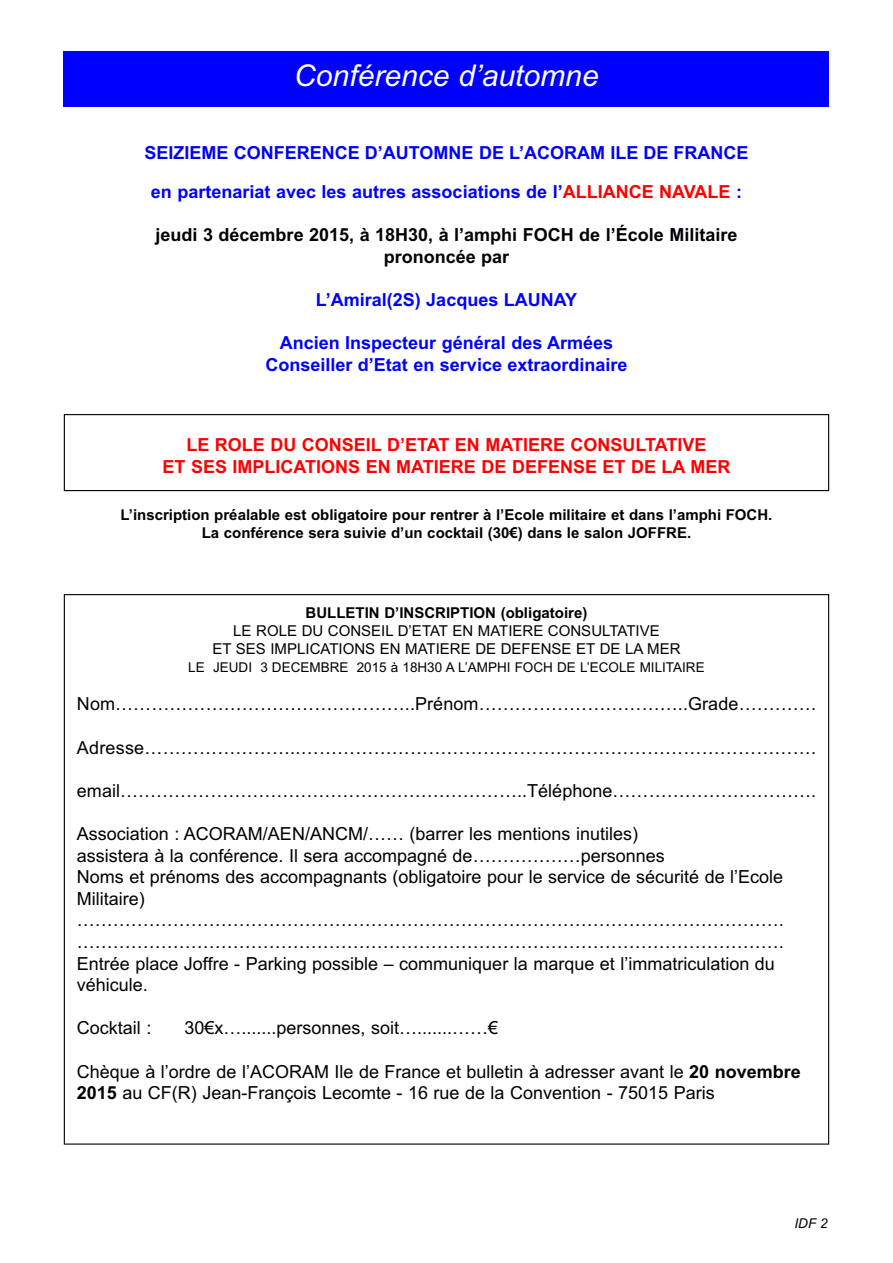
<style>
.page{position:relative;width:893px;height:1263px;background:#fff}
.page>*{position:absolute;margin:0;border:0;box-sizing:border-box;transform-origin:0 0}
.t1{font:italic 30px "Arial";color:#fff}
.t2{font:18px/21.6px "Arial";color:#000006}
.t3{font:700 18px/21.6px "Arial";color:#00f;text-align:center}
.t4{font:700 18px/21.6px "Arial";color:#f00;text-align:center}
.t5{font:700 18px/21.6px "Arial";color:#000006;text-align:center}
.t6{font:700 15px/18px "Arial";color:#000006;text-align:center}
.t7{font:15px/18px "Arial";color:#000006;text-align:center}
.t8{font:13.5px "Arial";color:#000006}
.t9{font:italic 13.5px "Arial";color:#000006}
.s1{color:#f00}
.s2{font-weight:700}
</style>
<div class="page">
<div style="left:64px;top:51px;width:765px;height:55px;background:#00f"></div>
<div style="left:64px;top:414px;width:765px;height:77px;border:1px solid #000006"></div>
<h1 class="t1" style="left:294px;top:59px;width:306px">Conférence d’automne</h1>
<p class="t3" style="left:144px;top:142px;width:606px">SEIZIEME CONFERENCE D’AUTOMNE DE L’ACORAM ILE DE FRANCE</p>
<p class="t3" style="left:151px;top:181px;width:593px">en partenariat avec les autres associations de l’<span class="s1">ALLIANCE NAVALE</span> :</p>
<p class="t5" style="left:156px;top:224px;width:583px">jeudi 3 décembre 2015, à 18H30, à l’amphi FOCH de l’École Militaire prononcée par</p>
<p class="t3" style="left:316px;top:289px;width:263px">L’Amiral(2S) Jacques LAUNAY</p>
<p class="t3" style="left:265px;top:332px;width:364px">Ancien Inspecteur général des Armées<br>Conseiller d’Etat en service extraordinaire</p>
<p class="t4" style="left:163px;top:434px;width:569px">LE ROLE DU CONSEIL D’ETAT EN MATIERE CONSULTATIVE<br>ET SES IMPLICATIONS EN MATIERE DE DEFENSE ET DE LA MER</p>
<p class="t6" style="left:121px;top:506px;width:653px">L’inscription préalable est obligatoire pour rentrer à l’Ecole militaire et dans l’amphi FOCH.<br>La conférence sera suivie d’un cocktail (30€) dans le salon JOFFRE.</p>
<p class="t6" style="left:306px;top:604px;width:283px">BULLETIN D’INSCRIPTION (obligatoire)</p>
<p class="t7" style="left:212px;top:622px;width:470px">LE ROLE DU CONSEIL D’ETAT EN MATIERE CONSULTATIVE<br>ET SES IMPLICATIONS EN MATIERE DE DEFENSE ET DE LA MER</p>
<p class="t8" style="left:188px;top:659px;width:518px">LE JEUDI 3 DECEMBRE 2015 à 18H30 A L’AMPHI FOCH DE L’ECOLE MILITAIRE</p>
<p class="t2" style="left:77px;top:693px;width:741px">Nom…………………………………………..Prénom……………………………..Grade………….</p>
<p class="t2" style="left:77px;top:736px;width:741px">Adresse……………………..………………………………………………………………………….</p>
<p class="t2" style="left:77px;top:780px;width:741px">email…………………………………………………………..Téléphone…………………………….</p>
<p class="t2" style="left:77px;top:823px;width:709px">Association : ACORAM/AEN/ANCM/…… (barrer les mentions inutiles)<br>assistera à la conférence. Il sera accompagné de………………personnes<br>Noms et prénoms des accompagnants (obligatoire pour le service de sécurité de l’Ecole Militaire) ………………………………………………………………………………………………………. ……………………………………………………………………………………………………….<br>Entrée place Joffre - Parking possible – communiquer la marque et l’immatriculation du véhicule.</p>
<p class="t2" style="left:77px;top:1017px;width:76px">Cocktail :</p>
<p class="t2" style="left:184px;top:1017px;width:315px">30€x….......personnes, soit….......……€</p>
<p class="t2" style="left:77px;top:1060px;width:725px">Chèque à l’ordre de l’ACORAM Ile de France et bulletin à adresser avant le <span class="s2">20 novembre<br>2015</span> au CF(R) Jean-François Lecomte - 16 rue de la Convention - 75015 Paris</p>
<p class="t9" style="left:794px;top:1215px;width:35px">IDF 2</p>
</div>
